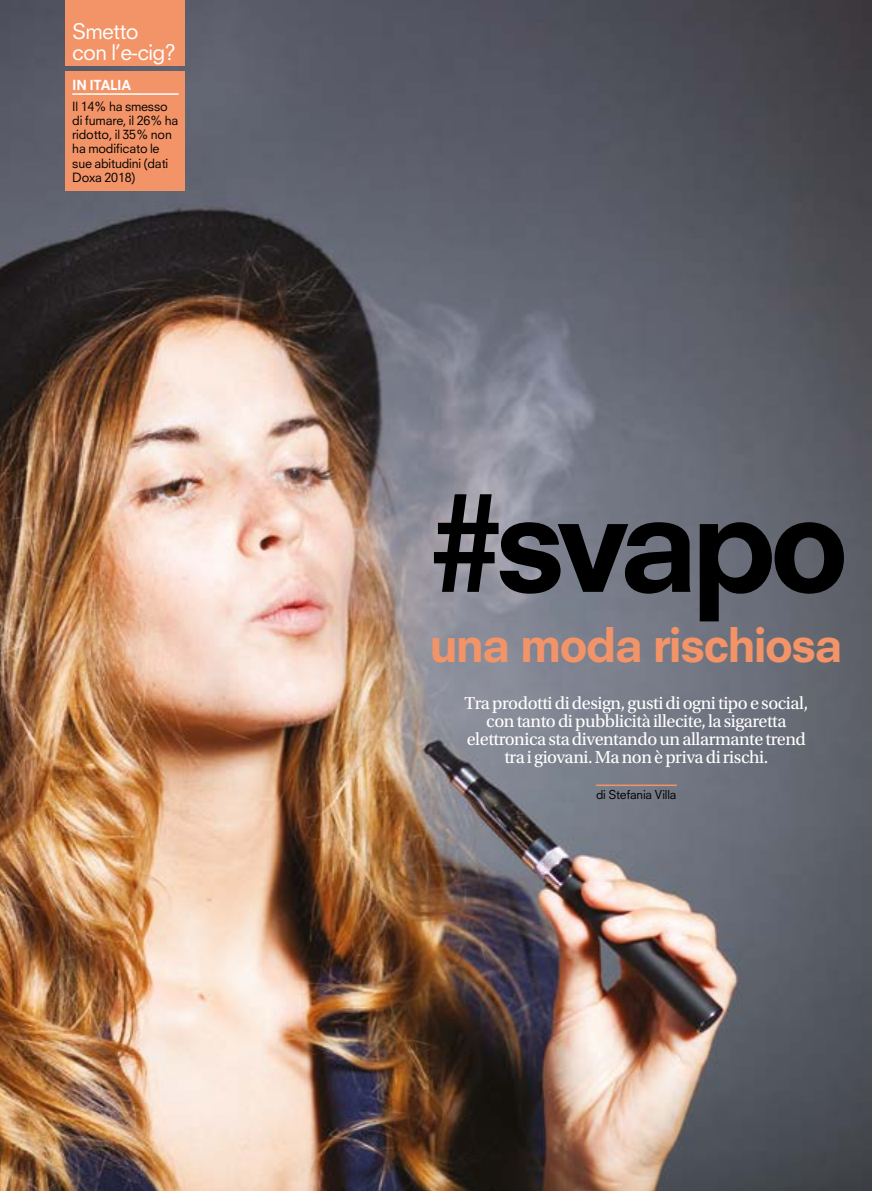
<style>
.page{position:relative;width:872px;height:1191px;background:#fff}
.page>*{position:absolute;margin:0;border:0;box-sizing:border-box;transform-origin:0 0}
._041_ART_tit2_100{font:800 131.85px "Neuzeit SLT Std";letter-spacing:-.075em;color:#000}
._041_ART_tit5_36{font:800 46.5px "Neuzeit SLT Std";letter-spacing:-.045em;color:#f39468}
._043_NAV_titolo{font:21px "Neuzeit SLT Std";letter-spacing:-.035em;color:#fff}
._041_ART_intro{font:18.3px/18px "Utopia Std";letter-spacing:-.025em;color:#fff;text-align:center}
._043_NAV_TITOLO_file{font:800 13.5px "Neuzeit SLT Std";letter-spacing:-.025em;color:#fff}
._043_NAV_testo{font:12.45px/14.2px "Neuzeit SLT Std";letter-spacing:-.015em;color:#000}
.ART_Author{font:12px "Neuzeit SLT Std";letter-spacing:-.015em;color:#000}
</style>
<div class="page">
<img style="left:0;top:0;width:872px;height:1191px">
<hr style="left:596px;top:784px;width:81px;height:2px;background:#f39468">
<div style="left:66px;top:0;width:119px;height:66px;background:#f39468"></div>
<div style="left:66px;top:71px;width:119px;height:119px;background:#f39468"></div>
<hr style="left:72px;top:93px;width:107px;height:2px;background:#fff">
<p class="_043_NAV_titolo" style="left:72px;top:18px;width:68px">Smetto</p>
<p class="_043_NAV_titolo" style="left:72px;top:39px;width:105px">con l’e-cig?</p>
<p class="_043_NAV_TITOLO_file" style="left:72px;top:77px;width:60px">IN ITALIA</p>
<p class="_043_NAV_testo" style="left:72px;top:99px;width:108px">Il 14% ha smesso di fumare, il 26% ha ridotto, il 35% non ha modificato le sue abitudini (dati<br>Doxa 2018)</p>
<p class="_041_ART_tit2_100" style="left:429px;top:462px;width:421px">#svapo</p>
<p class="_041_ART_tit5_36" style="left:429px;top:616px;width:415px">una moda rischiosa</p>
<p class="_041_ART_intro" style="left:464px;top:694px;width:345px">Tra prodotti di design, gusti di ogni tipo e social, con tanto di pubblicità illecite, la sigaretta elettronica sta diventando un allarmante trend</p>
<p class="_041_ART_intro" style="left:504px;top:748px;width:265px">tra i giovani. Ma non è priva di rischi.</p>
<p class="ART_Author" style="left:596px;top:787px;width:82px">di Stefania Villa</p>
</div>
